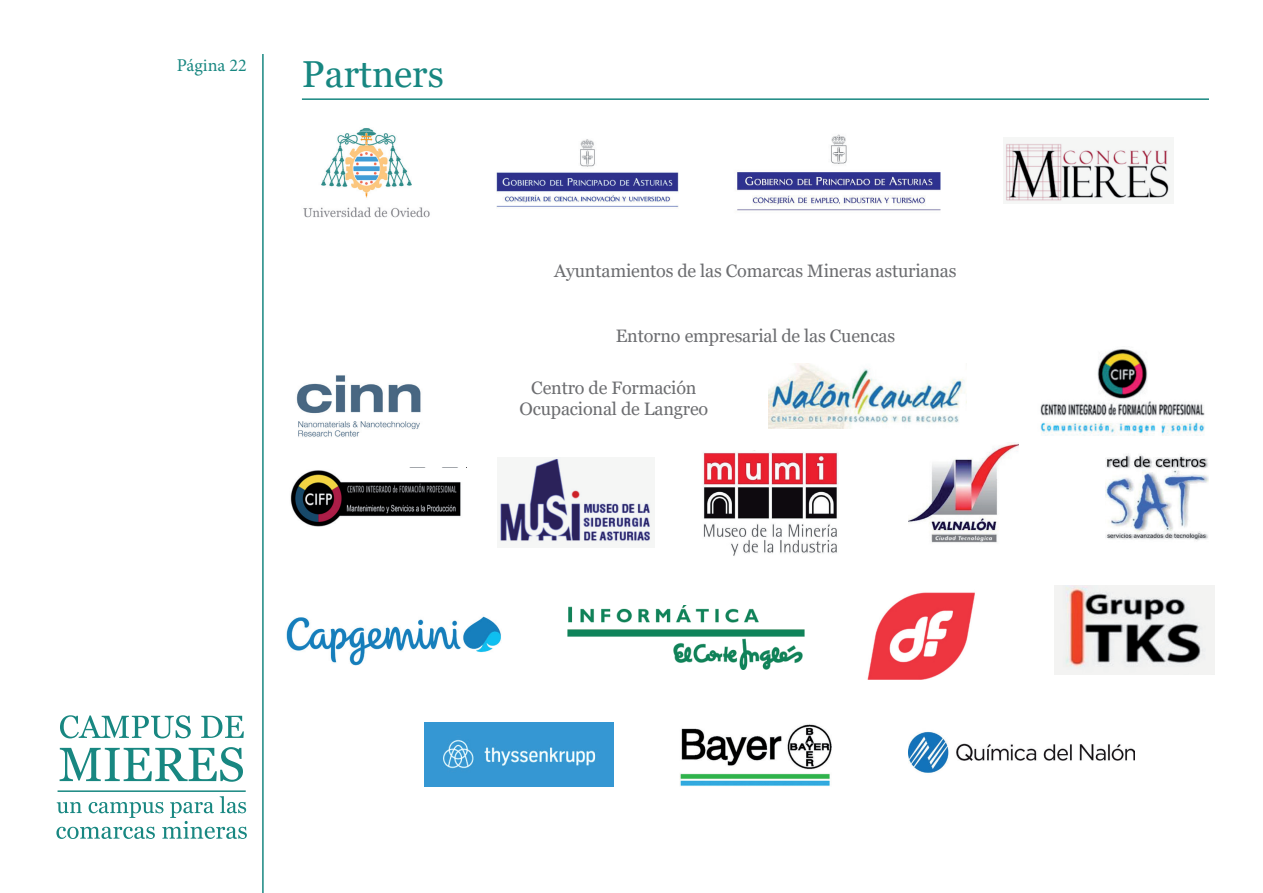
<style>
.page{position:relative;width:1263px;height:893px;background:#fff}
.page>*{position:absolute;margin:0;border:0;box-sizing:border-box;transform-origin:0 0}
.t1{font:37.5px "Georgia";color:#188781}
.t2{font:18px/21.6px "Georgia";letter-spacing:-.01em;color:#6c6d70;text-align:center}
.t3{font:18px "Minion Pro";color:#188781}
</style>
<div class="page">
<hr style="left:262px;top:54px;width:2px;height:839px;background:#188781">
<hr style="left:58px;top:790px;width:188px;height:2px;background:#188781">
<svg style="left:56px;top:796px;width:191px;height:43px"></svg>
<svg style="left:60px;top:747px;width:183px;height:35px"></svg>
<svg style="left:60px;top:715px;width:184px;height:23px"></svg>
<hr style="left:302px;top:98px;width:907px;height:2px;background:#188781">
<img style="left:303px;top:128px;width:127px;height:90px">
<img style="left:496px;top:139px;width:183px;height:68px">
<img style="left:737px;top:134px;width:204px;height:77px">
<img style="left:1005px;top:143px;width:166px;height:59px">
<img style="left:296px;top:375px;width:125px;height:62px">
<img style="left:769px;top:364px;width:198px;height:64px">
<img style="left:1040px;top:349px;width:165px;height:87px">
<img style="left:290px;top:470px;width:171px;height:57px">
<div style="left:383px;top:468px;width:88px;height:10px;background:#fff"></div>
<img style="left:499px;top:457px;width:152px;height:85px">
<img style="left:703px;top:452px;width:135px;height:104px">
<img style="left:908px;top:443px;width:111px;height:100px">
<img style="left:1105px;top:455px;width:104px;height:86px">
<img style="left:286px;top:616px;width:215px;height:49px">
<img style="left:568px;top:605px;width:237px;height:64px">
<img style="left:867px;top:592px;width:108px;height:88px">
<img style="left:1054px;top:585px;width:160px;height:90px">
<img style="left:425px;top:722px;width:189px;height:65px">
<img style="left:680px;top:724px;width:152px;height:62px">
<img style="left:908px;top:731px;width:227px;height:42px">
<p class="t3" style="left:177px;top:54px;width:71px">Página 22</p>
<h1 class="t1" style="left:302px;top:51px;width:143px">Partners</h1>
<p class="t2" style="left:554px;top:261px;width:404px">Ayuntamientos de las Comarcas Mineras asturianas</p>
<p class="t2" style="left:616px;top:325px;width:281px">Entorno empresarial de las Cuencas</p>
<p class="t2" style="left:520px;top:377px;width:190px">Centro de Formación<br>Ocupacional de Langreo</p>
</div>
